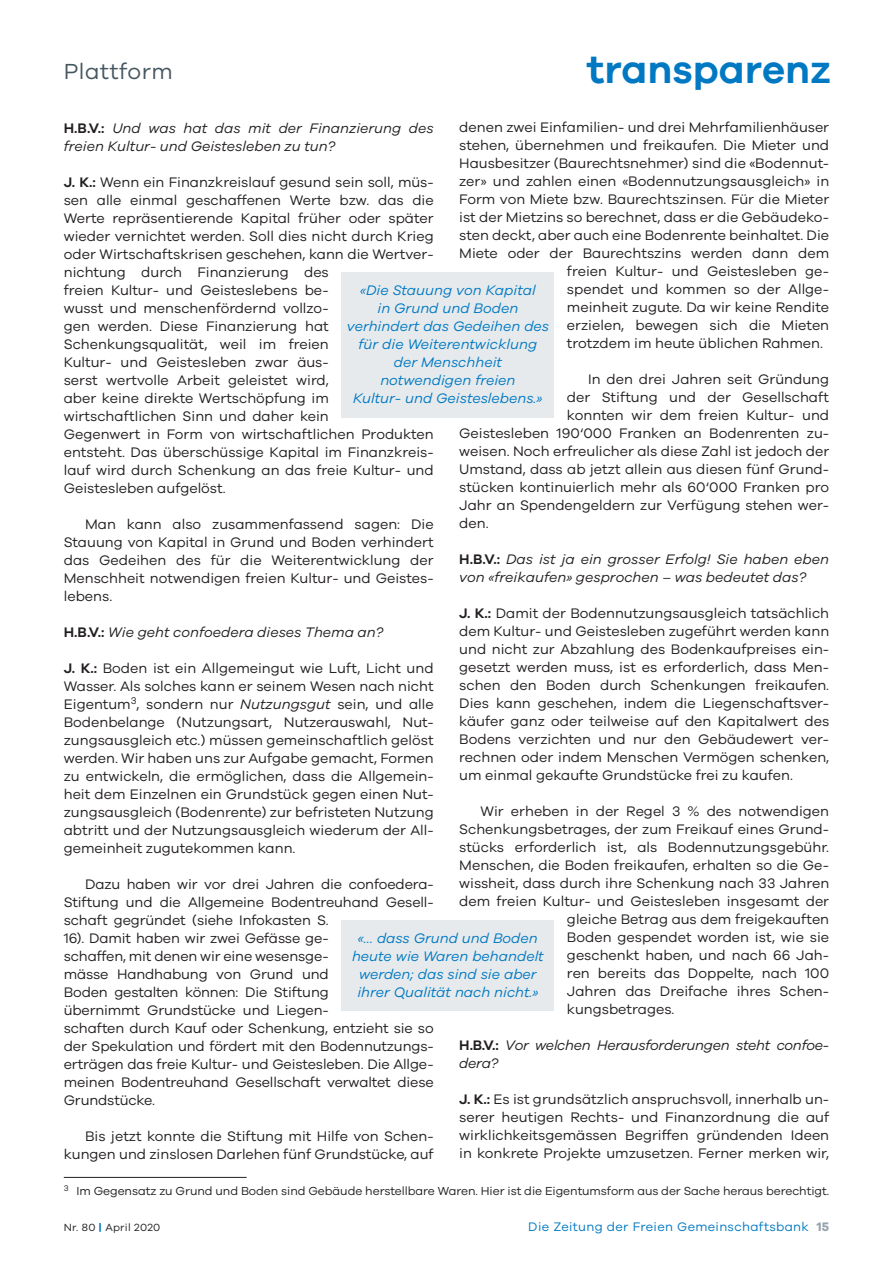
<style>
.page{position:relative;width:893px;height:1263px;background:#fff}
.page>*{position:absolute;margin:0;border:0;box-sizing:border-box;transform-origin:0 0}
.t1{font:600 40.5px "Galano Grotesque";color:#0079c2}
.t2{font:22.5px "Galano Grotesque";letter-spacing:.025em;color:#455760}
.t3{font:14.25px/18px "Galano Grotesque";color:#231f20;text-align:justify}
.t4{font:italic 14.25px/18px "Galano Grotesque";color:#0079c2;text-align:center}
.t5{font:italic 14.25px/18px "Galano Grotesque";color:#231f20}
.t6{font:italic 14.25px/18px "Galano Grotesque";letter-spacing:-.02em;color:#231f20}
.t7{font:12.75px "Galano Grotesque";letter-spacing:.025em;color:#0079c2}
.t8{font:12px "Galano Grotesque";letter-spacing:-.005em;color:#231f20}
.t9{font:10.8px "Galano Grotesque";letter-spacing:.025em;color:#231f20}
.s1{font-weight:600;font-style:normal}
.s2{font-weight:600}
.s3{font-style:italic}
.s4{font-weight:700;color:#0079c2}
.s5{font-weight:700;color:#95a4ad}
</style>
<div class="page">
<div style="left:342px;top:272px;width:212px;height:145px;background:#e6eaed"></div>
<div style="left:342px;top:920px;width:212px;height:91px;background:#e6eaed"></div>
<hr style="left:64px;top:1177px;width:183px;height:1px;background:#231f20">
<h2 class="t2" style="left:64px;top:57px;width:111px">Plattform</h2>
<h1 class="t1" style="left:587px;top:45px;width:246px">transparenz</h1>
<p class="t5" style="left:64px;top:118px;width:371px"><span class="s1">H.B.V.:</span> Und was hat das mit der Finanzierung des freien Kultur- und Geistesleben zu tun?</p>
<p class="t3" style="left:64px;top:172px;width:371px;text-align:left"><span class="s2">J. K.:</span> Wenn ein Finanzkreislauf gesund sein soll, müs&shy;sen alle einmal geschaffenen Werte bzw. das die Werte repräsentierende Kapital früher oder später wieder vernichtet werden. Soll dies nicht durch Krieg oder Wirtschaftskrisen geschehen, kann die Wertver&shy;nichtung durch Finanzierung des<br>freien Kultur- und Geisteslebens be-<br>wusst und menschenfördernd vollzo-<br>gen werden. Diese Finanzierung hat Schenkungsqualität, weil im freien<br>Kultur- und Geistesleben zwar äus-<br>serst wertvolle Arbeit geleistet wird,<br>aber keine direkte Wertschöpfung im wirtschaftlichen Sinn und daher kein<br>Gegenwert in Form von wirtschaftlichen Produkten entsteht. Das überschüssige Kapital im Finanzkreis&shy;lauf wird durch Schenkung an das freie Kultur- und Geistesleben aufgelöst.</p>
<p class="t3" style="left:64px;top:514px;width:371px;text-indent:21px">Man kann also zusammenfassend sagen: Die Stauung von Kapital in Grund und Boden verhindert das Gedeihen des für die Weiterentwicklung der Menschheit notwendigen freien Kultur- und Geistes&shy;lebens.</p>
<p class="t5" style="left:64px;top:622px;width:321px"><span class="s1">H.B.V.:</span> Wie geht confoedera dieses Thema an?</p>
<p class="t3" style="left:64px;top:658px;width:371px"><span class="s2">J. K.:</span> Boden ist ein Allgemeingut wie Luft, Licht und Wasser. Als solches kann er seinem Wesen nach nicht Eigentum<sup>3</sup>, sondern nur <span class="s3">Nutzungsgut</span> sein, und alle Bodenbelange (Nutzungsart, Nutzerauswahl, Nut&shy;zungsausgleich etc.) müssen gemeinschaftlich gelöst werden. Wir haben uns zur Aufgabe gemacht, Formen zu entwickeln, die ermöglichen, dass die Allgemein&shy;heit dem Einzelnen ein Grundstück gegen einen Nut&shy;zungsausgleich (Bodenrente) zur befristeten Nutzung abtritt und der Nutzungsausgleich wiederum der All&shy;gemeinheit zugutekommen kann.</p>
<p class="t3" style="left:64px;top:874px;width:371px;text-align:left;text-indent:21px">Dazu haben wir vor drei Jahren die confoedera-Stiftung und die Allgemeine Bodentreuhand Gesell&shy;schaft gegründet (siehe Infokasten S.<br>16). Damit haben wir zwei Gefässe ge-<br>schaffen, mit denen wir eine wesensge-<br>mässe Handhabung von Grund und<br>Boden gestalten können: Die Stiftung<br>übernimmt Grundstücke und Liegen-<br>schaften durch Kauf oder Schenkung, entzieht sie so der Spekulation und fördert mit den Bodennutzungs&shy;erträgen das freie Kultur- und Geistesleben. Die Allge&shy;meinen Bodentreuhand Gesellschaft verwaltet diese Grundstücke.</p>
<p class="t3" style="left:64px;top:1126px;width:371px;text-align:right">Bis jetzt konnte die Stiftung mit Hilfe von Schen&shy;kungen und zinslosen Darlehen fünf Grundstücke, auf</p>
<p class="t3" style="left:459px;top:118px;width:371px">denen zwei Einfamilien- und drei Mehrfamilienhäuser</p>
<p class="t3" style="left:459px;top:136px;width:371px">stehen, übernehmen und freikaufen. Die Mieter und</p>
<p class="t3" style="left:459px;top:154px;width:371px">Hausbesitzer (Baurechtsnehmer) sind die «Bodennut-</p>
<p class="t3" style="left:459px;top:172px;width:371px">zer» und zahlen einen «Bodennutzungsausgleich» in</p>
<p class="t3" style="left:459px;top:190px;width:371px">Form von Miete bzw. Baurechtszinsen. Für die Mieter</p>
<p class="t3" style="left:459px;top:208px;width:371px">ist der Mietzins so berechnet, dass er die Gebäudeko-</p>
<p class="t3" style="left:459px;top:226px;width:371px">sten deckt, aber auch eine Bodenrente beinhaltet. Die</p>
<p class="t3" style="left:459px;top:244px;width:371px">Miete oder der Baurechtszins werden dann dem</p>
<p class="t3" style="left:567px;top:262px;width:264px">freien Kultur- und Geistesleben ge-</p>
<p class="t3" style="left:567px;top:280px;width:264px">spendet und kommen so der Allge-</p>
<p class="t3" style="left:567px;top:298px;width:264px">meinheit zugute. Da wir keine Rendite</p>
<p class="t3" style="left:567px;top:316px;width:264px">erzielen, bewegen sich die Mieten</p>
<p class="t3" style="left:567px;top:334px;width:258px">trotzdem im heute üblichen Rahmen.</p>
<p class="t3" style="left:588px;top:370px;width:242px">In den drei Jahren seit Gründung</p>
<p class="t3" style="left:567px;top:388px;width:264px">der Stiftung und der Gesellschaft</p>
<p class="t3" style="left:567px;top:406px;width:264px">konnten wir dem freien Kultur- und</p>
<p class="t3" style="left:459px;top:424px;width:371px">Geistesleben 190‘000 Franken an Bodenrenten zu-</p>
<p class="t3" style="left:459px;top:442px;width:371px">weisen. Noch erfreulicher als diese Zahl ist jedoch der</p>
<p class="t3" style="left:459px;top:460px;width:371px">Umstand, dass ab jetzt allein aus diesen fünf Grund-</p>
<p class="t3" style="left:459px;top:478px;width:371px">stücken kontinuierlich mehr als 60‘000 Franken pro</p>
<p class="t3" style="left:459px;top:496px;width:371px">Jahr an Spendengeldern zur Verfügung stehen wer-</p>
<p class="t3" style="left:459px;top:514px;width:31px">den.</p>
<p class="t5" style="left:459px;top:550px;width:371px"><span class="s1">H.B.V.:</span> Das ist ja ein grosser Erfolg! Sie haben eben von «freikaufen» gesprochen – was bedeutet das?</p>
<p class="t3" style="left:459px;top:604px;width:371px"><span class="s2">J. K.:</span> Damit der Bodennutzungsausgleich tatsächlich dem Kultur- und Geistesleben zugeführt werden kann und nicht zur Abzahlung des Bodenkaufpreises ein&shy;gesetzt werden muss, ist es erforderlich, dass Men&shy;schen den Boden durch Schenkungen freikaufen.<br>Dies kann geschehen, indem die Liegenschaftsver&shy;käufer ganz oder teilweise auf den Kapitalwert des Bodens verzichten und nur den Gebäudewert ver&shy;rechnen oder indem Menschen Vermögen schenken, um einmal gekaufte Grundstücke frei zu kaufen.</p>
<p class="t3" style="left:480px;top:802px;width:350px">Wir erheben in der Regel 3 % des notwendigen</p>
<p class="t3" style="left:459px;top:820px;width:371px">Schenkungsbetrages, der zum Freikauf eines Grund-</p>
<p class="t3" style="left:459px;top:838px;width:371px">stücks erforderlich ist, als Bodennutzungsgebühr.</p>
<p class="t3" style="left:459px;top:856px;width:371px">Menschen, die Boden freikaufen, erhalten so die Ge-</p>
<p class="t3" style="left:459px;top:874px;width:371px">wissheit, dass durch ihre Schenkung nach 33 Jahren</p>
<p class="t3" style="left:459px;top:892px;width:371px">dem freien Kultur- und Geistesleben insgesamt der</p>
<p class="t3" style="left:567px;top:910px;width:264px">gleiche Betrag aus dem freigekauften</p>
<p class="t3" style="left:567px;top:928px;width:264px">Boden gespendet worden ist, wie sie</p>
<p class="t3" style="left:567px;top:946px;width:264px">geschenkt haben, und nach 66 Jah-</p>
<p class="t3" style="left:567px;top:964px;width:264px">ren bereits das Doppelte, nach 100</p>
<p class="t3" style="left:567px;top:982px;width:264px">Jahren das Dreifache ihres Schen-</p>
<p class="t3" style="left:567px;top:1000px;width:109px">kungsbetrages.</p>
<p class="t6" style="left:459px;top:1036px;width:371px"><span class="s1">H.B.V.:</span> Vor welchen Herausforderungen steht confoe&shy;dera?</p>
<p class="t3" style="left:459px;top:1090px;width:371px"><span class="s2">J. K.:</span> Es ist grundsätzlich anspruchsvoll, innerhalb un&shy;serer heutigen Rechts- und Finanzordnung die auf wirklichkeitsgemässen Begriffen gründenden Ideen in konkrete Projekte umzusetzen. Ferner merken wir,</p>
<p class="t4" style="left:347px;top:281px;width:204px">«Die Stauung von Kapital<br>in Grund und Boden verhindert das Gedeihen des für die Weiterentwicklung der Menschheit notwendigen freien<br>Kultur- und Geisteslebens.»</p>
<p class="t4" style="left:352px;top:929px;width:193px">«… dass Grund und Boden heute wie Waren behandelt werden; das sind sie aber ihrer Qualität nach nicht.»</p>
<p class="t8" style="left:64px;top:1183px;width:767px"><sup>3</sup> Im Gegensatz zu Grund und Boden sind Gebäude herstellbare Waren. Hier ist die Eigentumsform aus der Sache heraus berechtigt.</p>
<p class="t9" style="left:64px;top:1220px;width:98px">Nr. 80 <span class="s4">|</span> April 2020</p>
<p class="t7" style="left:528px;top:1219px;width:302px">Die Zeitung der Freien Gemeinschaftsbank <span class="s5">15</span></p>
</div>
